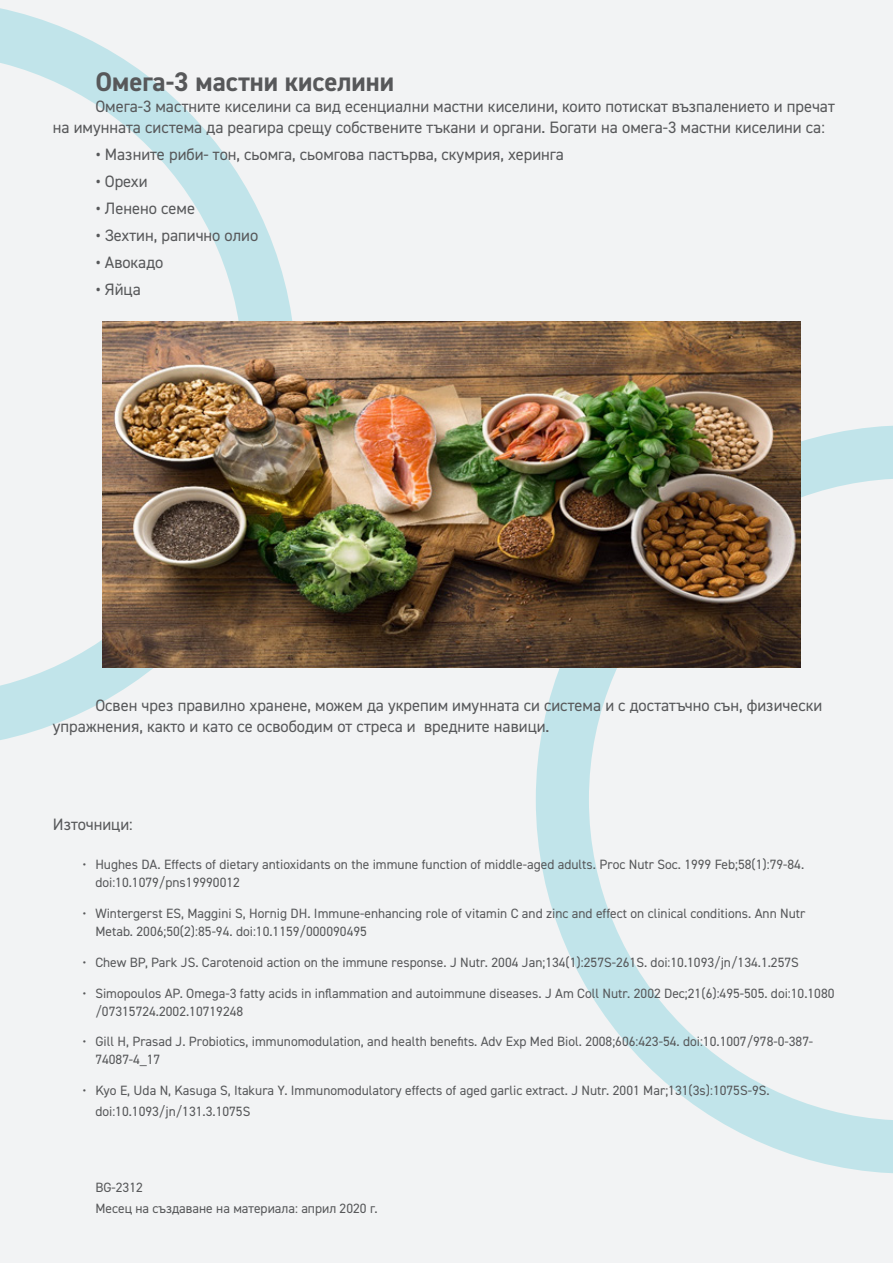
<style>
.page{position:relative;width:893px;height:1263px;background:#f2f3f4}
.page>*{position:absolute;margin:0;border:0;box-sizing:border-box;transform-origin:0 0}
.t1{font:700 27px "DIN2014";color:#57585a}
.t2{font:16.5px/21px "DIN2014";color:#57585a}
.t3{font:13.5px/18px "DIN2014";color:#57585a}
.s1{font-family:"Open Sans";font-size:15px}
</style>
<div class="page">
<svg style="left:0;top:8px;width:296px;height:732px"></svg>
<svg style="left:536px;top:425px;width:357px;height:749px"></svg>
<img style="left:103px;top:322px;width:697px;height:346px">
<p class="t1" style="left:95px;top:64px;width:300px">Омега-3 мастни киселини</p>
<p class="t2" style="left:53px;top:96px;width:783px;text-indent:43px">Омега-3 мастните киселини са вид есенциални мастни киселини, които потискат възпалението и пречат на имунната система да реагира срещу собствените тъкани и органи. Богати на омега-3 мастни киселини са:</p>
<p class="t2" style="left:95px;top:144px;width:470px"><span class="s1">•</span> Мазните риби- тон, сьомга, сьомгова пастърва, скумрия, херинга</p>
<p class="t2" style="left:95px;top:171px;width:54px"><span class="s1">•</span> Орехи</p>
<p class="t2" style="left:95px;top:198px;width:101px"><span class="s1">•</span> Ленено семе</p>
<p class="t2" style="left:95px;top:225px;width:164px"><span class="s1">•</span> Зехтин, рапично олио</p>
<p class="t2" style="left:95px;top:252px;width:70px"><span class="s1">•</span> Авокадо</p>
<p class="t2" style="left:95px;top:279px;width:47px"><span class="s1">•</span> Яйца</p>
<p class="t2" style="left:53px;top:695px;width:771px;text-indent:43px">Освен чрез правилно хранене, можем да укрепим имунната си система и с достатъчно сън, физически упражнения, както и като се освободим от стреса и вредните навици.</p>
<p class="t2" style="left:53px;top:814px;width:81px">Източници:</p>
<p class="t3" style="left:95px;top:855px;width:710px;text-indent:-13px">• Hughes DA. Effects of dietary antioxidants on the immune function of middle-aged adults. Proc Nutr Soc. 1999 Feb;58(1):79-84. doi:10.1079/pns19990012</p>
<p class="t3" style="left:95px;top:904px;width:711px;text-indent:-13px">• Wintergerst ES, Maggini S, Hornig DH. Immune-enhancing role of vitamin C and zinc and effect on clinical conditions. Ann Nutr<br>Metab. 2006;50(2):85-94. doi:10.1159/000090495</p>
<p class="t3" style="left:83px;top:953px;width:718px">• Chew BP, Park JS. Carotenoid action on the immune response. J Nutr. 2004 Jan;134(1):257S-261S. doi:10.1093/jn/134.1.257S</p>
<p class="t3" style="left:95px;top:984px;width:741px;text-indent:-13px">• Simopoulos AP. Omega-3 fatty acids in inflammation and autoimmune diseases. J Am Coll Nutr. 2002 Dec;21(6):495-505. doi:10.1080 /07315724.2002.10719248</p>
<p class="t3" style="left:95px;top:1032px;width:719px;text-indent:-13px">• Gill H, Prasad J. Probiotics, immunomodulation, and health benefits. Adv Exp Med Biol. 2008;606:423-54. doi:10.1007/978-0-387-<br>74087-4_17</p>
<p class="t3" style="left:95px;top:1080px;width:676px;line-height:21px;text-indent:-13px">• Kyo E, Uda N, Kasuga S, Itakura Y. Immunomodulatory effects of aged garlic extract. J Nutr. 2001 Mar;131(3s):1075S-9S. doi:10.1093/jn/131.3.1075S</p>
<p class="t3" style="left:95px;top:1178px;width:49px">BG-2312</p>
<p class="t3" style="left:95px;top:1199px;width:284px">Месец на създаване на материала: април 2020 г.</p>
</div>
